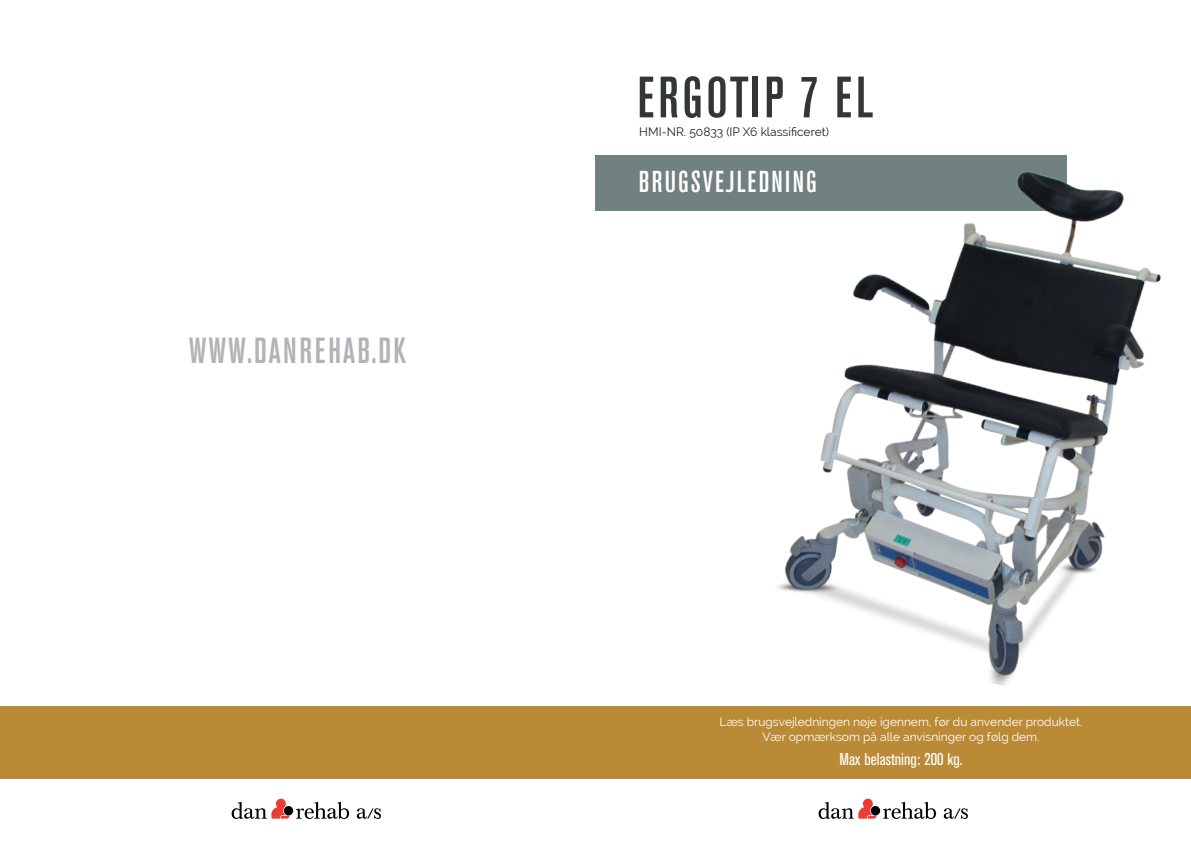
<style>
.page{position:relative;width:1191px;height:842px;background:#fff}
.page>*{position:absolute;margin:0;border:0;box-sizing:border-box;transform-origin:0 0}
.t1{font:500 condensed 57.7px "Akzidenz Grotesk BE";letter-spacing:.06em;color:#333638}
.t2{font:500 condensed 36px "Akzidenz Grotesk BE";letter-spacing:.07em;color:#b2b3b7}
.t3{font:500 condensed 30px "Akzidenz Grotesk BE";letter-spacing:.07em;color:#fff}
.t4{font:condensed 17px "Akzidenz Grotesk BE";color:#fff}
.t5{font:12px/15px "Raleway";color:#fff;text-align:center}
.t6{font:12px "Raleway";color:#231f20}
</style>
<div class="page">
<div style="left:595px;top:155px;width:472px;height:55px;background:#718081"></div>
<svg style="left:818px;top:798px;width:118px;height:21px"></svg>
<svg style="left:943px;top:808px;width:25px;height:11px"></svg>
<div style="left:0;top:706px;width:1191px;height:72px;background:#ba8a36"></div>
<img style="left:755px;top:171px;width:406px;height:515px">
<svg style="left:232px;top:798px;width:117px;height:21px"></svg>
<svg style="left:357px;top:808px;width:24px;height:11px"></svg>
<h2 class="t2" style="left:189px;top:331px;width:219px">WWW.DANREHAB.DK</h2>
<h1 class="t1" style="left:637px;top:66px;width:237px">ERGOTIP 7 EL</h1>
<p class="t6" style="left:639px;top:124px;width:191px">HMI-NR. 50833 (IP X6 klassificeret)</p>
<h3 class="t3" style="left:639px;top:165px;width:179px">BRUGSVEJLEDNING</h3>
<p class="t5" style="left:719px;top:715px;width:364px">Læs brugsvejledningen nøje igennem, før du anvender produktet.<br>Vær opmærksom på alle anvisninger og følg dem.</p>
<h3 class="t4" style="left:839px;top:750px;width:125px">Max belastning: 200 kg.</h3>
</div>
